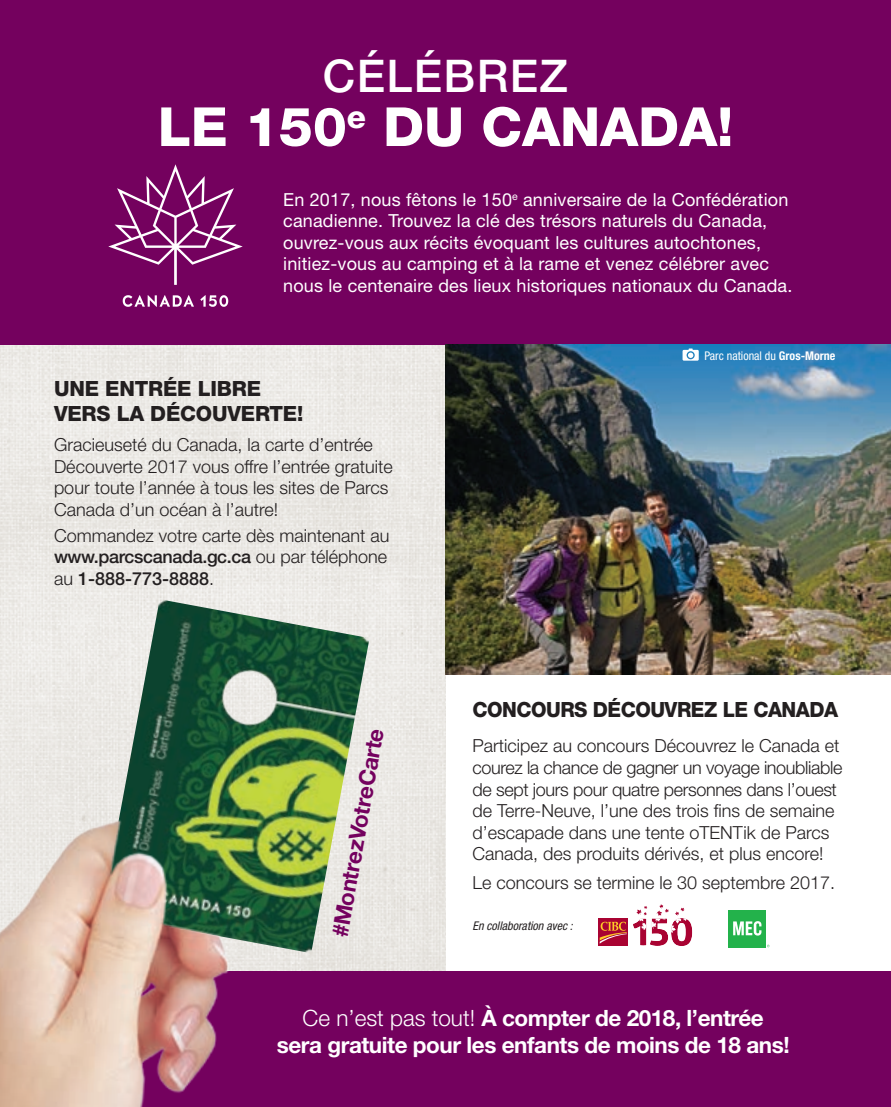
<style>
.page{position:relative;width:891px;height:1107px;background:#fff}
.page>*{position:absolute;margin:0;border:0;box-sizing:border-box;transform-origin:0 0}
.t1{font:800 54px "Helvetica Neue LT Std";color:#fff}
.t2{font:500 45.15px "Helvetica Neue LT Std";letter-spacing:.03em;color:#fff}
.t3{font:700 22.5px/27px "Helvetica Neue LT Std";letter-spacing:-.02em;color:#fff;text-align:center}
.t4{font:700 22.5px "Helvetica Neue LT Std";color:#74015e}
.t5{font:800 21px/25.2px "Helvetica Neue LT Std";letter-spacing:-.01em;color:#231f20}
.t6{font:800 21px "Helvetica Neue LT Std";letter-spacing:-.01em;color:#231f20;scale:.95 1}
.t7{font:300 18px/21.6px "Helvetica Neue LT Std";color:#231f20}
.t8{font:18px/21.6px "Helvetica Neue LT Std";letter-spacing:.01em;color:#fff}
.PhotoCaption{font:condensed 12px "Helvetica Neue LT Std";color:#fff}
.t9{font:italic condensed 12px "Helvetica Neue LT Std";color:#231f20}
.s1{font-weight:500}
.s2{font-weight:700}
.s3{font-weight:300}
</style>
<div class="page">
<img style="left:0;top:344px;width:446px;height:628px">
<div style="left:0;top:972px;width:891px;height:135px;background:#74015e"></div>
<div style="left:0;top:0;width:891px;height:344px;background:#74015e"></div>
<svg style="left:108px;top:164px;width:135px;height:121px"></svg>
<svg style="left:123px;top:295px;width:71px;height:12px"></svg>
<svg style="left:200px;top:295px;width:28px;height:12px"></svg>
<div style="left:728px;top:910px;width:38px;height:37px;background:#23b24b"></div>
<svg style="left:733px;top:921px;width:28px;height:15px"></svg>
<svg style="left:633px;top:904px;width:59px;height:42px"></svg>
<svg style="left:598px;top:919px;width:30px;height:27px"></svg>
<svg style="left:600px;top:922px;width:27px;height:22px"></svg>
<img style="left:446px;top:344px;width:445px;height:331px">
<svg style="left:683px;top:349px;width:16px;height:12px"></svg>
<img style="left:101px;top:599px;width:269px;height:354px">
<img style="left:0;top:770px;width:281px;height:337px">
<h1 class="t2" style="left:323px;top:49px;width:247px">CÉLÉBREZ</h1>
<h1 class="t1" style="left:158px;top:95px;width:577px">LE 150<sup>e</sup> DU CANADA!</h1>
<p class="t8" style="left:283px;top:188px;width:511px">En 2017, nous fêtons le 150<sup>e</sup> anniversaire de la Confédération canadienne. Trouvez la clé des trésors naturels du Canada, ouvrez-vous aux récits évoquant les cultures autochtones, initiez-vous au camping et à la rame et venez célébrer avec nous le centenaire des lieux historiques nationaux du Canada.</p>
<h2 class="t5" style="left:54px;top:376px;width:251px">UNE ENTRÉE LIBRE<br>VERS LA DÉCOUVERTE!</h2>
<p class="t7" style="left:54px;top:434px;width:340px">Gracieuseté du Canada, la carte d’entrée Découverte 2017 vous offre l’entrée gratuite pour toute l’année à tous les sites de Parcs Canada d’un océan à l’autre!</p>
<p class="t7" style="left:54px;top:524px;width:337px;text-align:justify">Commandez votre carte dès maintenant au <span class="s1">www.parcscanada.gc.ca</span> ou par téléphone au <span class="s1">1-888-773-8888</span>.</p>
<p class="t4" style="left:326px;top:934px;width:213px;rotate:-80deg">#MontrezVotreCarte</p>
<p class="PhotoCaption" style="left:704px;top:349px;width:132px">Parc national du <span class="s2">Gros-Morne</span></p>
<h2 class="t6" style="left:472px;top:697px;width:386px">CONCOURS DÉCOUVREZ LE CANADA</h2>
<p class="t7" style="left:472px;top:735px;width:371px">Participez au concours Découvrez le Canada et courez la chance de gagner un voyage inoubliable de sept jours pour quatre personnes dans l’ouest de Terre-Neuve, l’une des trois fins de semaine d’escapade dans une tente oTENTik de Parcs Canada, des produits dérivés, et plus encore!</p>
<p class="t7" style="left:472px;top:871px;width:364px">Le concours se termine le 30 septembre 2017.</p>
<p class="t9" style="left:472px;top:919px;width:102px">En collaboration avec :</p>
<p class="t3" style="left:277px;top:1004px;width:514px"><span class="s3">Ce n’est pas tout!</span> À compter de 2018, l’entrée<br>sera gratuite pour les enfants de moins de 18 ans!</p>
</div>
